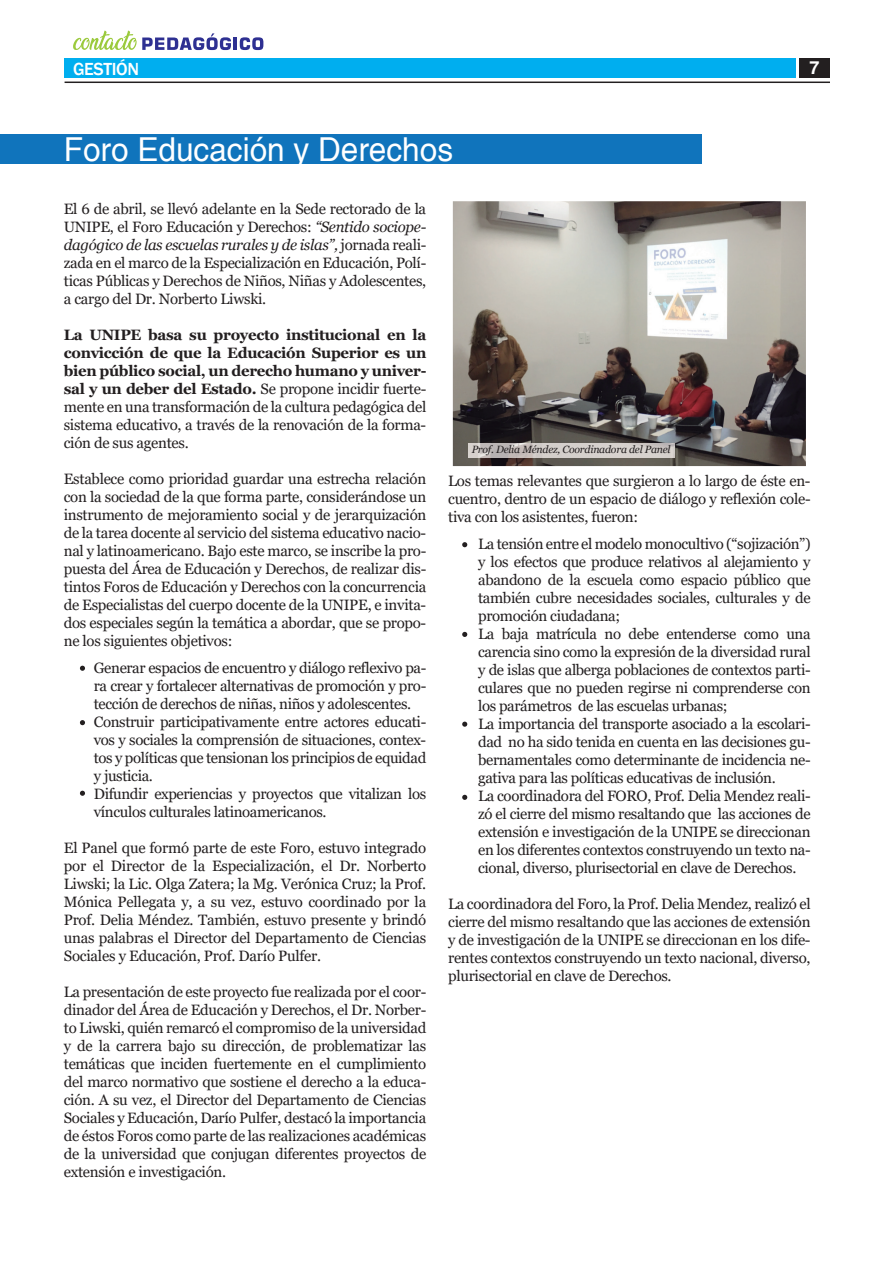
<style>
.page{position:relative;width:893px;height:1263px;background:#fff}
.page>*{position:absolute;margin:0;border:0;box-sizing:border-box;transform-origin:0 0}
.t1{font:33px "Switzerland";color:#fff;scale:.96 1}
.t2{font:500 18px "Franklin Gothic";letter-spacing:-.02em;color:#fff}
.t3{font:700 18px "Switzerland";color:#fff}
.t4{font:15px/18px "Georgia";letter-spacing:-.025em;color:#231f20;text-align:justify}
.t5{font:700 15px/18px "Georgia";letter-spacing:-.02em;color:#231f20;text-align:justify}
.t6{font:italic 10.5px "Georgia";letter-spacing:-.02em;color:#231f20}
.s1{font-style:italic}
.s2{font-weight:400}
</style>
<div class="page">
<div style="left:0;top:135px;width:702px;height:29px;background:#1074bc"></div>
<hr style="left:65px;top:82px;width:765px;height:1px;background:#231f20">
<div style="left:65px;top:58px;width:731px;height:20px;background:#00aeef"></div>
<div style="left:799px;top:58px;width:31px;height:20px;background:#231f20"></div>
<img style="left:453px;top:201px;width:353px;height:265px">
<img style="left:469px;top:443px;width:206px;height:14px">
<svg style="left:80px;top:666px;width:5px;height:5px"></svg>
<svg style="left:80px;top:720px;width:5px;height:5px"></svg>
<svg style="left:80px;top:791px;width:5px;height:5px"></svg>
<svg style="left:462px;top:542px;width:5px;height:5px"></svg>
<svg style="left:462px;top:795px;width:5px;height:5px"></svg>
<svg style="left:462px;top:632px;width:5px;height:5px"></svg>
<svg style="left:462px;top:722px;width:5px;height:5px"></svg>
<svg style="left:73px;top:31px;width:190px;height:19px"></svg>
<p class="t2" style="left:73px;top:57px;width:68px">GESTIÓN</p>
<p class="t3" style="left:809px;top:57px;width:12px">7</p>
<h1 class="t1" style="left:64px;top:130px;width:407px">Foro Educación y Derechos</h1>
<p class="t4" style="left:64px;top:200px;width:364px">El 6 de abril, se llevó adelante en la Sede rectorado de la UNIPE, el Foro Educación y Derechos: <span class="s1">“Sentido sociope&shy;dagógico de las escuelas rurales y de islas”,</span> jornada reali&shy;zada en el marco de la Especialización en Educación, Polí&shy;ticas Públicas y Derechos de Niños, Niñas y Adolescentes, a cargo del Dr. Norberto Liwski.</p>
<p class="t5" style="left:64px;top:326px;width:364px">La UNIPE basa su proyecto institucional en la convicción de que la Educación Superior es un bien público social, un derecho humano y univer&shy;sal y un deber del Estado. <span class="s2">Se propone incidir fuerte&shy;mente en una transformación de la cultura pedagógica del sistema educativo, a través de la renovación de la forma&shy;ción de sus agentes.</span></p>
<p class="t4" style="left:64px;top:470px;width:364px">Establece como prioridad guardar una estrecha relación con la sociedad de la que forma parte, considerándose un instrumento de mejoramiento social y de jerarquización de la tarea docente al servicio del sistema educativo nacio&shy;nal y latinoamericano. Bajo este marco, se inscribe la pro&shy;puesta del Área de Educación y Derechos, de realizar dis&shy;tintos Foros de Educación y Derechos con la concurrencia de Especialistas del cuerpo docente de la UNIPE, e invita&shy;dos especiales según la temática a abordar, que se propo&shy;ne los siguientes objetivos:</p>
<p class="t4" style="left:94px;top:659px;width:334px;text-align:left">Generar espacios de encuentro y diálogo reflexivo pa&shy;ra crear y fortalecer alternativas de promoción y pro&shy;tección de derechos de niñas, niños y adolescentes.<br>Construir participativamente entre actores educati&shy;vos y sociales la comprensión de situaciones, contex&shy;tos y políticas que tensionan los principios de equidad y justicia.<br>Difundir experiencias y proyectos que vitalizan los vínculos culturales latinoamericanos.</p>
<p class="t4" style="left:64px;top:839px;width:364px">El Panel que formó parte de este Foro, estuvo integrado por el Director de la Especialización, el Dr. Norberto Liwski; la Lic. Olga Zatera; la Mg. Verónica Cruz; la Prof.<br>Mónica Pellegata y, a su vez, estuvo coordinado por la Prof. Delia Méndez. También, estuvo presente y brindó unas palabras el Director del Departamento de Ciencias Sociales y Educación, Prof. Darío Pulfer.</p>
<p class="t4" style="left:64px;top:983px;width:364px">La presentación de este proyecto fue realizada por el coor&shy;dinador del Área de Educación y Derechos, el Dr. Norber&shy;to Liwski, quién remarcó el compromiso de la universidad y de la carrera bajo su dirección, de problematizar las temáticas que inciden fuertemente en el cumplimiento del marco normativo que sostiene el derecho a la educa&shy;ción. A su vez, el Director del Departamento de Ciencias Sociales y Educación, Darío Pulfer, destacó la importancia de éstos Foros como parte de las realizaciones académicas de la universidad que conjugan diferentes proyectos de extensión e investigación.</p>
<p class="t6" style="left:472px;top:443px;width:200px">Prof. Delia Méndez, Coordinadora del Panel</p>
<p class="t4" style="left:448px;top:472px;width:364px">Los temas relevantes que surgieron a lo largo de éste en&shy;cuentro, dentro de un espacio de diálogo y reflexión cole&shy;tiva con los asistentes, fueron:</p>
<p class="t4" style="left:478px;top:535px;width:334px;text-align:left">La tensión entre el modelo monocultivo (“sojización”) y los efectos que produce relativos al alejamiento y abandono de la escuela como espacio público que también cubre necesidades sociales, culturales y de promoción ciudadana;<br>La baja matrícula no debe entenderse como una carencia sino como la expresión de la diversidad rural y de islas que alberga poblaciones de contextos parti&shy;culares que no pueden regirse ni comprenderse con los parámetros de las escuelas urbanas;<br>La importancia del transporte asociado a la escolari&shy;dad no ha sido tenida en cuenta en las decisiones gu&shy;bernamentales como determinante de incidencia ne&shy;gativa para las políticas educativas de inclusión.<br>La coordinadora del FORO, Prof. Delia Mendez reali&shy;zó el cierre del mismo resaltando que las acciones de extensión e investigación de la UNIPE se direccionan en los diferentes contextos construyendo un texto na&shy;cional, diverso, plurisectorial en clave de Derechos.</p>
<p class="t4" style="left:448px;top:895px;width:364px">La coordinadora del Foro, la Prof. Delia Mendez, realizó el cierre del mismo resaltando que las acciones de extensión y de investigación de la UNIPE se direccionan en los dife&shy;rentes contextos construyendo un texto nacional, diverso, plurisectorial en clave de Derechos.</p>
</div>
